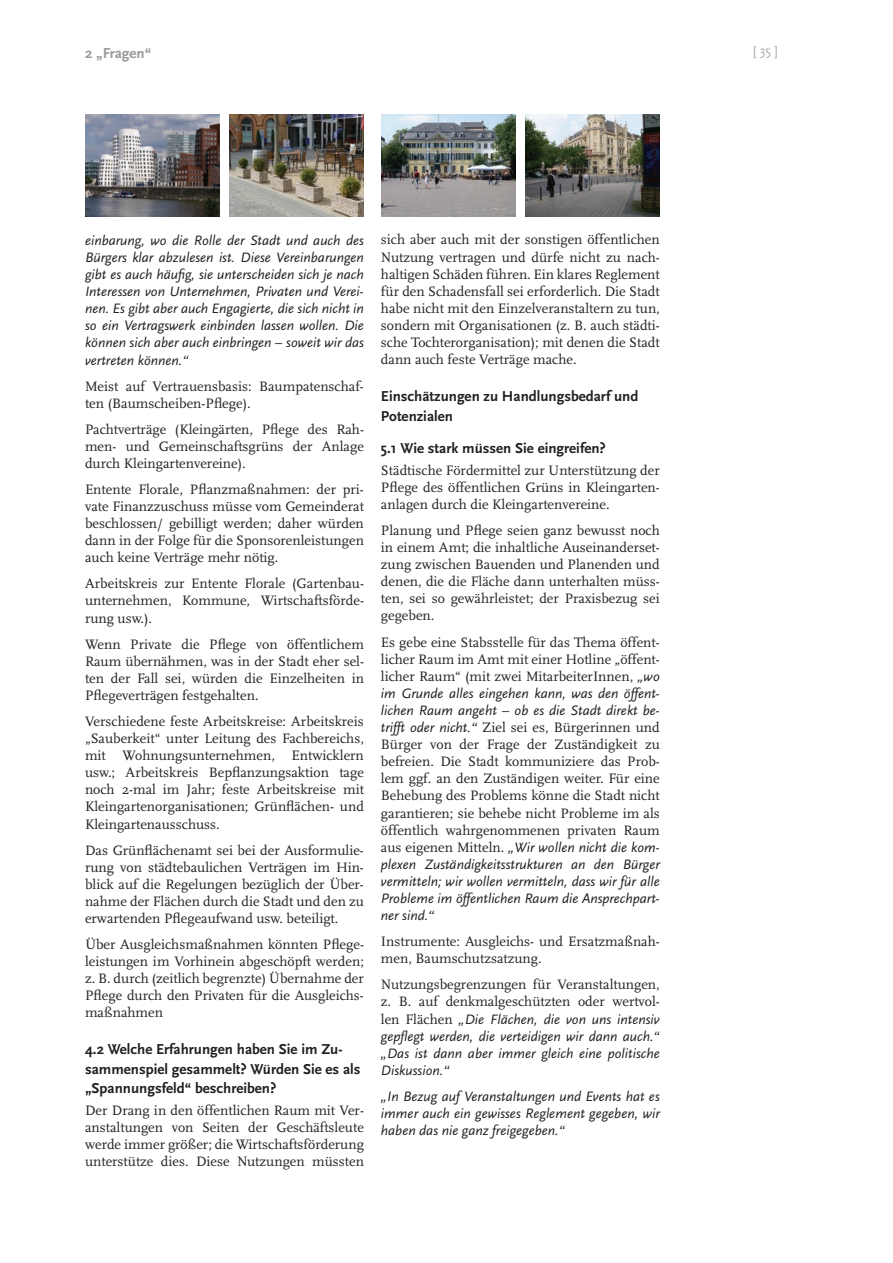
<style>
.page{position:relative;width:893px;height:1263px;background:#fff}
.page>*{position:absolute;margin:0;border:0;box-sizing:border-box;transform-origin:0 0}
.t1{font:700 15px/19.5px "Scala Sans";color:#231f20}
.t2{font:700 15px "Scala Sans";color:#999}
.t3{font:14.25px/17.1px "Scala";color:#231f20;text-align:justify}
.t4{font:italic 14.25px/17.1px "Scala Sans";color:#231f20;text-align:justify}
.t5{font:13.5px "Scala Sans";color:#a8a9ad}
.s1{font-family:"Scala Sans";font-style:italic}
.s2{font-family:"Scala";font-style:normal}
</style>
<div class="page">
<img style="left:85px;top:115px;width:134px;height:102px">
<img style="left:381px;top:115px;width:134px;height:102px">
<img style="left:526px;top:115px;width:134px;height:102px">
<img style="left:230px;top:115px;width:134px;height:102px">
<p class="t2" style="left:85px;top:45px;width:68px">2 „Fragen“</p>
<p class="t5" style="left:753px;top:43px;width:26px">[ 35 ]</p>
<p class="t4" style="left:85px;top:232px;width:280px">einbarung, wo die Rolle der Stadt und auch des Bürgers klar abzulesen ist. Diese Vereinbarungen gibt es auch häufig, sie unterscheiden sich je nach Interessen von Unternehmen, Privaten und Verei&shy;nen. Es gibt aber auch Engagierte, die sich nicht in so ein Vertragswerk einbinden lassen wollen. Die können sich aber auch einbringen – soweit wir das vertreten können.“</p>
<p class="t3" style="left:85px;top:378px;width:280px">Meist auf Vertrauensbasis: Baumpatenschaf&shy;ten (Baumscheiben-Pflege).</p>
<p class="t3" style="left:85px;top:421px;width:280px">Pachtverträge (Kleingärten, Pflege des Rah&shy;men- und Gemeinschaftsgrüns der Anlage durch Kleingartenvereine).</p>
<p class="t3" style="left:85px;top:481px;width:280px">Entente Florale, Pflanzmaßnahmen: der pri&shy;vate Finanzzuschuss müsse vom Gemeinderat beschlossen/ gebilligt werden; daher würden dann in der Folge für die Sponsorenleistungen auch keine Verträge mehr nötig.</p>
<p class="t3" style="left:85px;top:575px;width:280px">Arbeitskreis zur Entente Florale (Gartenbau&shy;unternehmen, Kommune, Wirtschaftsförde&shy;rung usw.).</p>
<p class="t3" style="left:85px;top:636px;width:280px">Wenn Private die Pflege von öffentlichem Raum übernähmen, was in der Stadt eher sel&shy;ten der Fall sei, würden die Einzelheiten in Pflegeverträgen festgehalten.</p>
<p class="t3" style="left:85px;top:713px;width:280px">Verschiedene feste Arbeitskreise: Arbeitskreis „Sauberkeit“ unter Leitung des Fachbereichs, mit Wohnungsunternehmen, Entwicklern usw.; Arbeitskreis Bepflanzungsaktion tage noch 2-mal im Jahr; feste Arbeitskreise mit Kleingartenorganisationen; Grünflächen- und Kleingartenausschuss.</p>
<p class="t3" style="left:85px;top:842px;width:280px">Das Grünflächenamt sei bei der Ausformulie&shy;rung von städtebaulichen Verträgen im Hin&shy;blick auf die Regelungen bezüglich der Über&shy;nahme der Flächen durch die Stadt und den zu erwartenden Pflegeaufwand usw. beteiligt.</p>
<p class="t3" style="left:85px;top:936px;width:280px">Über Ausgleichsmaßnahmen könnten Pflege&shy;leistungen im Vorhinein abgeschöpft werden; z. B. durch (zeitlich begrenzte) Übernahme der Pflege durch den Privaten für die Ausgleichs&shy;maßnahmen</p>
<p class="t1" style="left:85px;top:1040px;width:277px">4.2 Welche Erfahrungen haben Sie im Zu&shy;sammenspiel gesammelt? Würden Sie es als „Spannungsfeld“ beschreiben?</p>
<p class="t3" style="left:85px;top:1102px;width:280px">Der Drang in den öffentlichen Raum mit Ver&shy;anstaltungen von Seiten der Geschäftsleute werde immer größer; die Wirtschaftsförderung unterstütze dies. Diese Nutzungen müssten</p>
<p class="t3" style="left:381px;top:232px;width:280px">sich aber auch mit der sonstigen öffentlichen Nutzung vertragen und dürfe nicht zu nach&shy;haltigen Schäden führen. Ein klares Reglement für den Schadensfall sei erforderlich. Die Stadt habe nicht mit den Einzelveranstaltern zu tun, sondern mit Organisationen (z. B. auch städti&shy;sche Tochterorganisation); mit denen die Stadt dann auch feste Verträge mache.</p>
<p class="t1" style="left:381px;top:387px;width:259px">Einschätzungen zu Handlungsbedarf und<br>Potenzialen</p>
<p class="t1" style="left:381px;top:439px;width:226px">5.1 Wie stark müssen Sie eingreifen?</p>
<p class="t3" style="left:381px;top:462px;width:280px">Städtische Fördermittel zur Unterstützung der Pflege des öffentlichen Grüns in Kleingarten&shy;anlagen durch die Kleingartenvereine.</p>
<p class="t3" style="left:381px;top:522px;width:280px">Planung und Pflege seien ganz bewusst noch in einem Amt; die inhaltliche Auseinanderset&shy;zung zwischen Bauenden und Planenden und denen, die die Fläche dann unterhalten müss&shy;ten, sei so gewährleistet; der Praxisbezug sei gegeben.</p>
<p class="t3" style="left:381px;top:634px;width:280px">Es gebe eine Stabsstelle für das Thema öffent&shy;licher Raum im Amt mit einer Hotline „öffent&shy;licher Raum“ (mit zwei MitarbeiterInnen, <span class="s1">„wo</span></p>
<p class="t4" style="left:381px;top:685px;width:280px">im Grunde alles eingehen kann, was den öffent&shy;lichen Raum angeht – ob es die Stadt direkt be-</p>
<p class="t3" style="left:381px;top:719px;width:280px"><span class="s1">trifft oder nicht.“</span> Ziel sei es, Bürgerinnen und Bürger von der Frage der Zuständigkeit zu befreien. Die Stadt kommuniziere das Prob&shy;lem ggf. an den Zuständigen weiter. Für eine Behebung des Problems könne die Stadt nicht garantieren; sie behebe nicht Probleme im als öffentlich wahrgenommenen privaten Raum</p>
<p class="t4" style="left:381px;top:839px;width:280px"><span class="s2">aus eigenen Mitteln.</span> „Wir wollen nicht die kom&shy;plexen Zuständigkeitsstrukturen an den Bürger vermitteln; wir wollen vermitteln, dass wir für alle Probleme im öffentlichen Raum die Ansprechpart&shy;ner sind.“</p>
<p class="t3" style="left:381px;top:933px;width:280px">Instrumente: Ausgleichs- und Ersatzmaßnah&shy;men, Baumschutzsatzung.</p>
<p class="t3" style="left:381px;top:976px;width:280px">Nutzungsbegrenzungen für Veranstaltungen, z. B. auf denkmalgeschützten oder wertvol-</p>
<p class="t4" style="left:381px;top:1010px;width:280px"><span class="s2">len Flächen</span> „Die Flächen, die von uns intensiv gepflegt werden, die verteidigen wir dann auch.“ „Das ist dann aber immer gleich eine politische Diskussion.“</p>
<p class="t4" style="left:381px;top:1088px;width:280px">„In Bezug auf Veranstaltungen und Events hat es immer auch ein gewisses Reglement gegeben, wir haben das nie ganz freigegeben.“</p>
</div>
